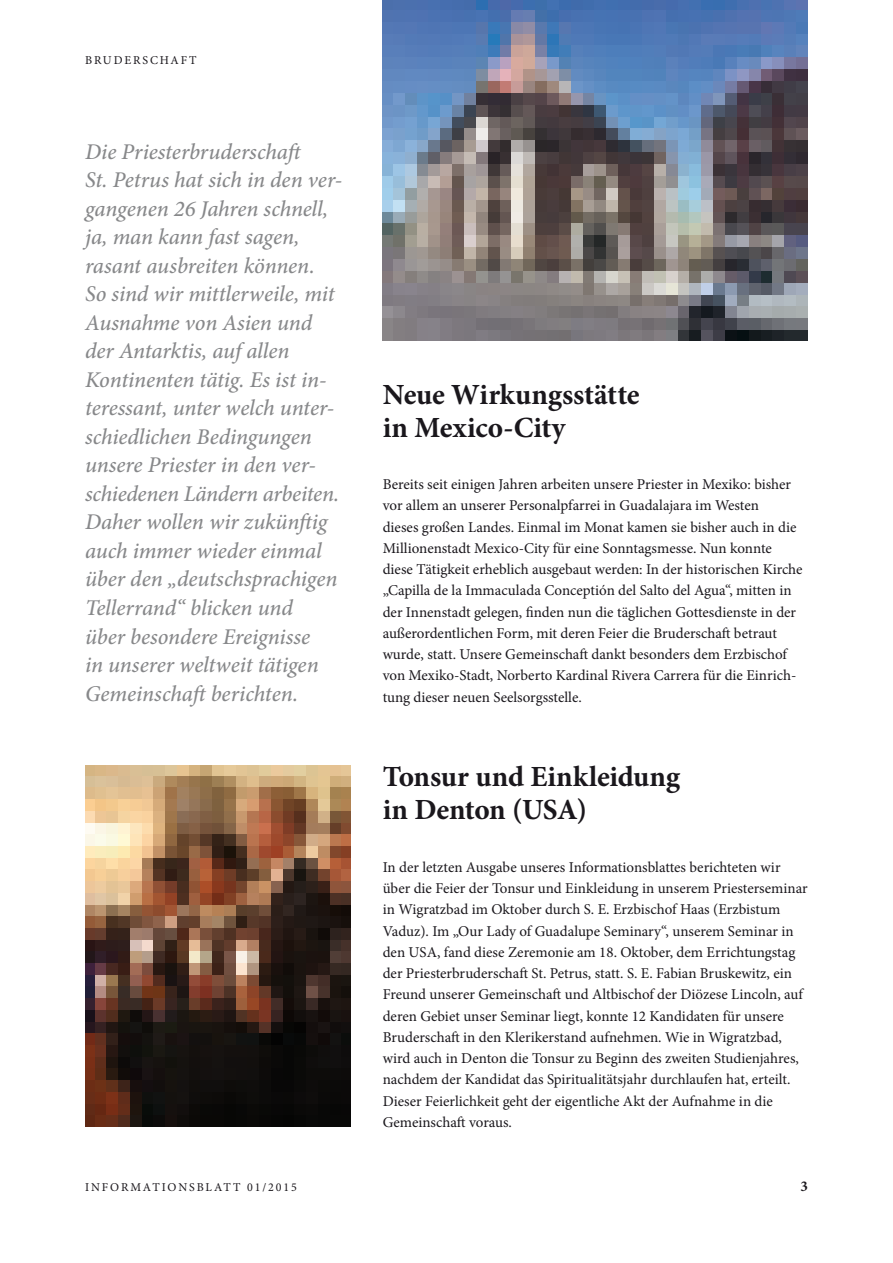
<style>
.page{position:relative;width:893px;height:1263px;background:#fff}
.page>*{position:absolute;margin:0;border:0;box-sizing:border-box;transform-origin:0 0}
.t1{font:700 29.25px/33px "Minion Pro";letter-spacing:-.01em;color:#1a171c}
.t2{font:italic 500 22.5px/28.5px "Minion Pro";letter-spacing:-.005em;color:#87888a}
.t3{font:15px/21.3px "Minion Pro";color:#1a171c}
.t4{font:700 15px "Minion Pro";color:#1a171c}
.t5{font:12px "Minion Pro";letter-spacing:.16em;color:#1a171c}
</style>
<div class="page">
<img style="left:383px;top:0;width:425px;height:340px">
<img style="left:85px;top:765px;width:266px;height:362px">
<p class="t5" style="left:85px;top:52px;width:113px">BRUDERSCHAFT</p>
<p class="t2" style="left:85px;top:137px;width:259px">Die Priesterbruderschaft<br>St. Petrus hat sich in den ver&shy;gangenen 26 Jahren schnell, ja, man kann fast sagen, rasant ausbreiten können.<br>So sind wir mittlerweile, mit<br>Ausnahme von Asien und der Antarktis, auf allen<br>Kontinenten tätig. Es ist in&shy;teressant, unter welch unter&shy;schiedlichen Bedingungen unsere Priester in den ver&shy;schiedenen Ländern arbeiten.<br>Daher wollen wir zukünftig auch immer wieder einmal über den „deutschsprachigen<br>Tellerrand“ blicken und<br>über besondere Ereignisse<br>in unserer weltweit tätigen<br>Gemeinschaft berichten.</p>
<h1 class="t1" style="left:383px;top:378px;width:258px">Neue Wirkungsstätte in Mexico-City</h1>
<p class="t3" style="left:383px;top:474px;width:421px">Bereits seit einigen Jahren arbeiten unsere Priester in Mexiko: bisher vor allem an unserer Personalpfarrei in Guadalajara im Westen<br>dieses großen Landes. Einmal im Monat kamen sie bisher auch in die Millionenstadt Mexico-City für eine Sonntagsmesse. Nun konnte diese Tätigkeit erheblich ausgebaut werden: In der historischen Kirche „Capilla de la Immaculada Conceptión del Salto del Agua“, mitten in der Innenstadt gelegen, finden nun die täglichen Gottesdienste in der außerordentlichen Form, mit deren Feier die Bruderschaft betraut wurde, statt. Unsere Gemeinschaft dankt besonders dem Erzbischof von Mexiko-Stadt, Norberto Kardinal Rivera Carrera für die Einrich&shy;tung dieser neuen Seelsorgsstelle.</p>
<h1 class="t1" style="left:383px;top:760px;width:299px">Tonsur und Einkleidung in Denton (USA)</h1>
<p class="t3" style="left:383px;top:856px;width:427px">In der letzten Ausgabe unseres Informationsblattes berichteten wir über die Feier der Tonsur und Einkleidung in unserem Priesterseminar in Wigratzbad im Oktober durch S. E. Erzbischof Haas (Erzbistum Vaduz). Im „Our Lady of Guadalupe Seminary“, unserem Seminar in den USA, fand diese Zeremonie am 18. Oktober, dem Errichtungstag der Priesterbruderschaft St. Petrus, statt. S. E. Fabian Bruskewitz, ein Freund unserer Gemeinschaft und Altbischof der Diözese Lincoln, auf deren Gebiet unser Seminar liegt, konnte 12 Kandidaten für unsere Bruderschaft in den Klerikerstand aufnehmen. Wie in Wigratzbad, wird auch in Denton die Tonsur zu Beginn des zweiten Studienjahres, nachdem der Kandidat das Spiritualitätsjahr durchlaufen hat, erteilt.<br>Dieser Feierlichkeit geht der eigentliche Akt der Aufnahme in die Gemeinschaft voraus.</p>
<p class="t5" style="left:85px;top:1179px;width:213px">INFORMATIONSBLATT 01/2015</p>
<p class="t4" style="left:800px;top:1175px;width:9px">3</p>
</div>
